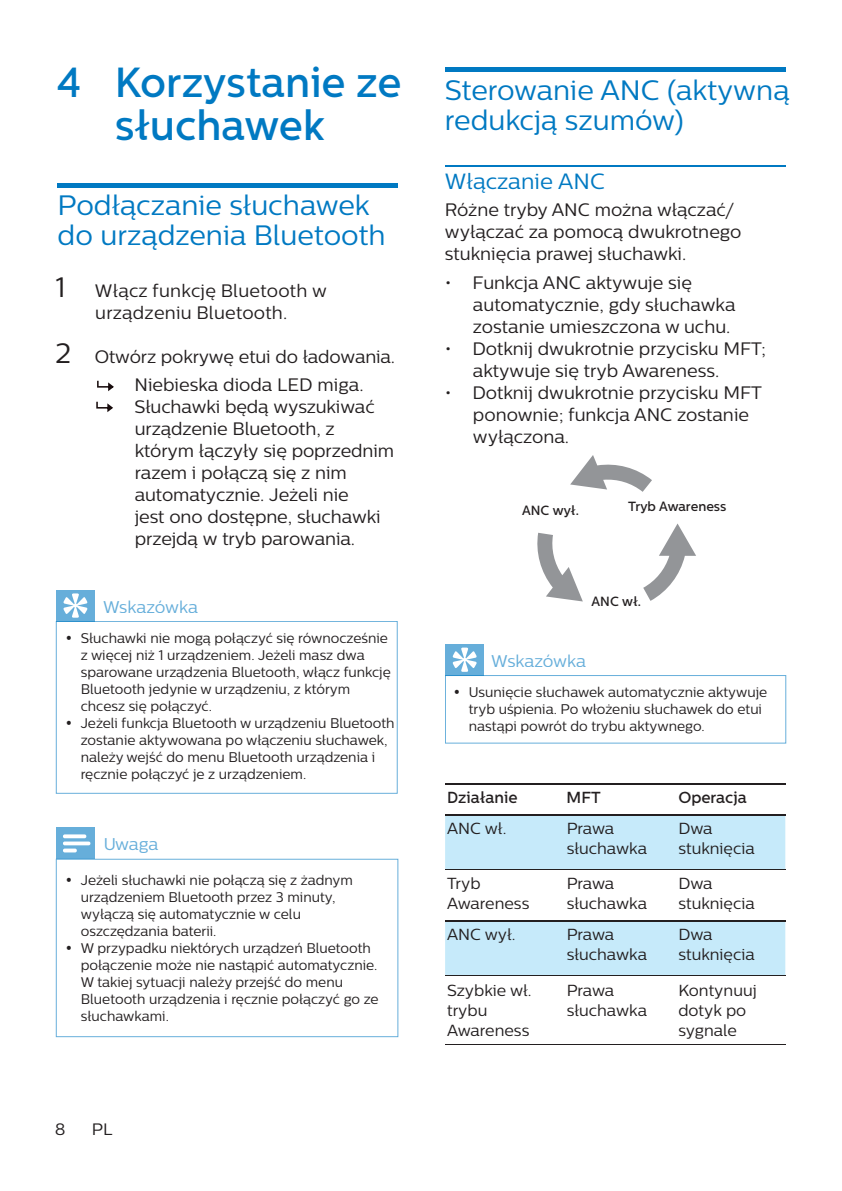
<style>
.page{position:relative;width:842px;height:1191px;background:#fff}
.page>*{position:absolute;margin:0;border:0;box-sizing:border-box;transform-origin:0 0}
.t1{font:500 42px/42px "Centrale Sans";color:#0079c2;text-align:center}
.t2{font:28px/30px "Centrale Sans";color:#0079c2}
.t3{font:28px "Centrale Sans";color:#231f20}
.t4{font:22px "Centrale Sans";color:#0079c2}
.t5{font:18px/22px "Centrale Sans";color:#231f20}
.t6{font:17px "Centrale Sans";color:#0079c2}
.t7{font:16.6px "Centrale Sans";color:#231f20}
.t8{font:16px/20px "Centrale Sans";color:#231f20}
.t9{font:500 16px "Centrale Sans";color:#231f20}
.t10{font:14px/17px "Centrale Sans";color:#231f20}
.t11{font:500 13.4px "Centrale Sans";color:#231f20}
</style>
<div class="page">
<svg style="left:97px;top:381px;width:17px;height:10px"></svg>
<svg style="left:96px;top:402px;width:17px;height:10px"></svg>
<div style="left:445px;top:816px;width:340px;height:53px;background:#c6eafa"></div>
<hr style="left:445px;top:783px;width:128px;height:1px;background:#231f20">
<hr style="left:573px;top:783px;width:108px;height:1px;background:#231f20">
<hr style="left:681px;top:783px;width:104px;height:1px;background:#231f20">
<hr style="left:445px;top:815px;width:128px;height:1px;background:#231f20">
<hr style="left:573px;top:815px;width:108px;height:1px;background:#231f20">
<hr style="left:681px;top:815px;width:104px;height:1px;background:#231f20">
<hr style="left:445px;top:869px;width:128px;height:1px;background:#231f20">
<hr style="left:573px;top:869px;width:108px;height:1px;background:#231f20">
<hr style="left:681px;top:869px;width:104px;height:1px;background:#231f20">
<div style="left:445px;top:921px;width:340px;height:54px;background:#c6eafa"></div>
<hr style="left:445px;top:920px;width:128px;height:1px;background:#231f20">
<hr style="left:573px;top:920px;width:108px;height:1px;background:#231f20">
<hr style="left:681px;top:920px;width:104px;height:1px;background:#231f20">
<hr style="left:445px;top:975px;width:128px;height:1px;background:#231f20">
<hr style="left:573px;top:975px;width:108px;height:1px;background:#231f20">
<hr style="left:681px;top:975px;width:104px;height:1px;background:#231f20">
<hr style="left:445px;top:1043px;width:128px;height:1px;background:#231f20">
<hr style="left:573px;top:1043px;width:108px;height:1px;background:#231f20">
<hr style="left:681px;top:1043px;width:104px;height:1px;background:#231f20">
<hr style="left:445px;top:67px;width:340px;height:4px;background:#0079c2">
<hr style="left:445px;top:165px;width:340px;height:1px;background:#0079c2">
<svg style="left:643px;top:523px;width:53px;height:78px"></svg>
<svg style="left:570px;top:455px;width:82px;height:37px"></svg>
<svg style="left:537px;top:533px;width:46px;height:68px"></svg>
<hr style="left:58px;top:183px;width:340px;height:4px;background:#0079c2">
<div style="left:56px;top:590px;width:39px;height:31px;background:#66aeda"></div>
<svg style="left:64px;top:593px;width:23px;height:24px"></svg>
<div style="left:56px;top:828px;width:39px;height:31px;background:#66aeda"></div>
<svg style="left:63px;top:834px;width:27px;height:18px"></svg>
<div style="left:445px;top:644px;width:39px;height:31px;background:#66aeda"></div>
<svg style="left:453px;top:647px;width:24px;height:25px"></svg>
<h1 class="t1" style="left:57px;top:61px;width:346px">4 Korzystanie ze słuchawek</h1>
<h2 class="t2" style="left:58px;top:190px;width:330px">Podłączanie słuchawek do urządzenia Bluetooth</h2>
<h2 class="t3" style="left:55px;top:271px;width:12px">1</h2>
<p class="t5" style="left:95px;top:279px;width:233px">Włącz funkcję Bluetooth w urządzeniu Bluetooth.</p>
<h2 class="t3" style="left:55px;top:337px;width:17px">2</h2>
<p class="t5" style="left:95px;top:345px;width:302px">Otwórz pokrywę etui do ładowania.</p>
<p class="t5" style="left:134px;top:373px;width:261px">Niebieska dioda LED miga.<br>Słuchawki będą wyszukiwać urządzenie Bluetooth, z którym łączyły się poprzednim razem i połączą się z nim automatycznie. Jeżeli nie<br>jest ono dostępne, słuchawki przejdą w tryb parowania.</p>
<p class="t6" style="left:103px;top:596px;width:96px">Wskazówka</p>
<p class="t10" style="left:81px;top:629px;width:311px;text-indent:-15px">• Słuchawki nie mogą połączyć się równocześnie z więcej niż 1 urządzeniem. Jeżeli masz dwa sparowane urządzenia Bluetooth, włącz funkcję Bluetooth jedynie w urządzeniu, z którym chcesz się połączyć.</p>
<p class="t10" style="left:81px;top:714px;width:315px;text-indent:-15px">• Jeżeli funkcja Bluetooth w urządzeniu Bluetooth zostanie aktywowana po włączeniu słuchawek, należy wejść do menu Bluetooth urządzenia i ręcznie połączyć je z urządzeniem.</p>
<p class="t6" style="left:103px;top:834px;width:57px">Uwaga</p>
<p class="t10" style="left:81px;top:871px;width:274px;text-indent:-15px">• Jeżeli słuchawki nie połączą się z żadnym urządzeniem Bluetooth przez 3 minuty, wyłączą się automatycznie w celu oszczędzania baterii.</p>
<p class="t10" style="left:81px;top:939px;width:299px;text-indent:-15px">• W przypadku niektórych urządzeń Bluetooth połączenie może nie nastąpić automatycznie.<br>W takiej sytuacji należy przejść do menu Bluetooth urządzenia i ręcznie połączyć go ze słuchawkami.</p>
<p class="t7" style="left:55px;top:1119px;width:12px">8</p>
<p class="t7" style="left:92px;top:1119px;width:22px">PL</p>
<h2 class="t2" style="left:445px;top:74px;width:346px">Sterowanie ANC (aktywną redukcją szumów)</h2>
<h3 class="t4" style="left:445px;top:168px;width:162px">Włączanie ANC</h3>
<p class="t5" style="left:445px;top:199px;width:298px">Różne tryby ANC można włączać/ wyłączać za pomocą dwukrotnego stuknięcia prawej słuchawki.</p>
<p class="t5" style="left:473px;top:271px;width:264px;text-indent:-28px">• Funkcja ANC aktywuje się automatycznie, gdy słuchawka zostanie umieszczona w uchu.</p>
<p class="t5" style="left:473px;top:337px;width:295px;text-indent:-28px">• Dotknij dwukrotnie przycisku MFT; aktywuje się tryb Awareness.</p>
<p class="t5" style="left:473px;top:381px;width:291px;text-indent:-28px">• Dotknij dwukrotnie przycisku MFT ponownie; funkcja ANC zostanie wyłączona.</p>
<p class="t11" style="left:522px;top:502px;width:58px">ANC wył.</p>
<p class="t11" style="left:628px;top:498px;width:100px">Tryb Awareness</p>
<p class="t11" style="left:592px;top:594px;width:51px">ANC wł.</p>
<p class="t6" style="left:491px;top:651px;width:96px">Wskazówka</p>
<p class="t10" style="left:469px;top:683px;width:300px;text-indent:-15px">• Usunięcie słuchawek automatycznie aktywuje tryb uśpienia. Po włożeniu słuchawek do etui nastąpi powrót do trybu aktywnego.</p>
<p class="t9" style="left:447px;top:788px;width:72px">Działanie</p>
<p class="t8" style="left:447px;top:818px;width:61px">ANC wł.</p>
<p class="t8" style="left:567px;top:818px;width:82px">Prawa słuchawka</p>
<p class="t8" style="left:567px;top:873px;width:82px">Prawa słuchawka</p>
<p class="t9" style="left:567px;top:788px;width:35px">MFT</p>
<p class="t9" style="left:678px;top:788px;width:70px">Operacja</p>
<p class="t8" style="left:678px;top:818px;width:78px">Dwa stuknięcia</p>
<p class="t8" style="left:678px;top:873px;width:78px">Dwa stuknięcia</p>
<p class="t8" style="left:447px;top:873px;width:84px">Tryb<br>Awareness</p>
<p class="t8" style="left:447px;top:924px;width:70px">ANC wył.</p>
<p class="t8" style="left:567px;top:924px;width:82px">Prawa słuchawka</p>
<p class="t8" style="left:567px;top:980px;width:82px">Prawa słuchawka</p>
<p class="t8" style="left:678px;top:924px;width:78px">Dwa stuknięcia</p>
<p class="t8" style="left:678px;top:980px;width:80px">Kontynuuj dotyk po sygnale</p>
<p class="t8" style="left:447px;top:980px;width:86px">Szybkie wł. trybu<br>Awareness</p>
</div>
